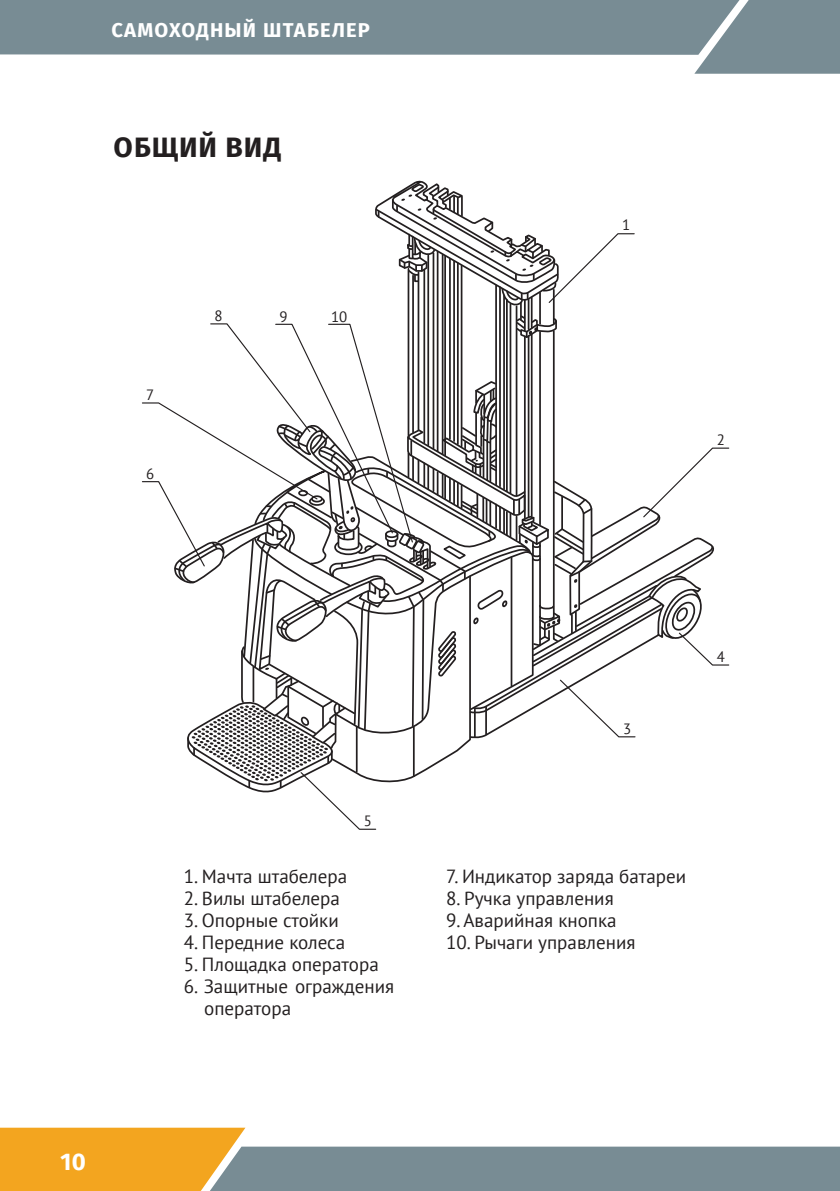
<style>
.page{position:relative;width:840px;height:1191px;background:#fff}
.page>*{position:absolute;margin:0;border:0;box-sizing:border-box;transform-origin:0 0}
.t1{font:700 28px "Fira Sans OT";letter-spacing:.035em;color:#231f20}
.t2{font:700 24px "Fira Sans OT";color:#fff}
.t3{font:700 20px "Fira Sans OT";letter-spacing:.06em;color:#fff}
.t4{font:19px/22px "PT Sans";color:#231f20}
.t5{font:14.8px "PT Sans";color:#231f20}
</style>
<div class="page">
<div style="left:694px;top:0;width:145px;height:74px;background:#788c94"></div>
<svg style="left:0;top:1127px;width:839px;height:64px"></svg>
<div style="left:0;top:0;width:739px;height:55px;background:#788c94"></div>
<svg style="left:142px;top:180px;width:587px;height:650px"></svg>
<p class="t3" style="left:111px;top:16px;width:260px">САМОХОДНЫЙ ШТАБЕЛЕР</p>
<h1 class="t1" style="left:114px;top:127px;width:169px">ОБЩИЙ ВИД</h1>
<p class="t5" style="left:146px;top:385px;width:10px">7</p>
<p class="t5" style="left:146px;top:464px;width:10px">6</p>
<p class="t5" style="left:214px;top:306px;width:10px">8</p>
<p class="t5" style="left:279px;top:307px;width:10px">9</p>
<p class="t5" style="left:331px;top:307px;width:18px">10</p>
<p class="t5" style="left:622px;top:216px;width:10px">1</p>
<p class="t5" style="left:716px;top:430px;width:10px">2</p>
<p class="t2" style="left:60px;top:1144px;width:27px">10</p>
<p class="t5" style="left:363px;top:811px;width:10px">5</p>
<p class="t4" style="left:184px;top:865px;width:165px">1. Мачта штабелера</p>
<p class="t4" style="left:184px;top:887px;width:157px">2. Вилы штабелера</p>
<p class="t4" style="left:184px;top:909px;width:156px">3. Опорные стойки</p>
<p class="t4" style="left:184px;top:931px;width:163px">4. Передние колеса</p>
<p class="t4" style="left:184px;top:953px;width:196px">5. Площадка оператора</p>
<p class="t4" style="left:204px;top:975px;width:191px;text-indent:-20px">6. Защитные ограждения оператора</p>
<p class="t5" style="left:622px;top:719px;width:10px">3</p>
<p class="t5" style="left:716px;top:647px;width:10px">4</p>
<p class="t4" style="left:446px;top:865px;width:241px">7. Индикатор заряда батареи</p>
<p class="t4" style="left:446px;top:887px;width:169px">8. Ручка управления</p>
<p class="t4" style="left:446px;top:909px;width:172px">9. Аварийная кнопка</p>
<p class="t4" style="left:446px;top:931px;width:191px">10. Рычаги управления</p>
</div>
